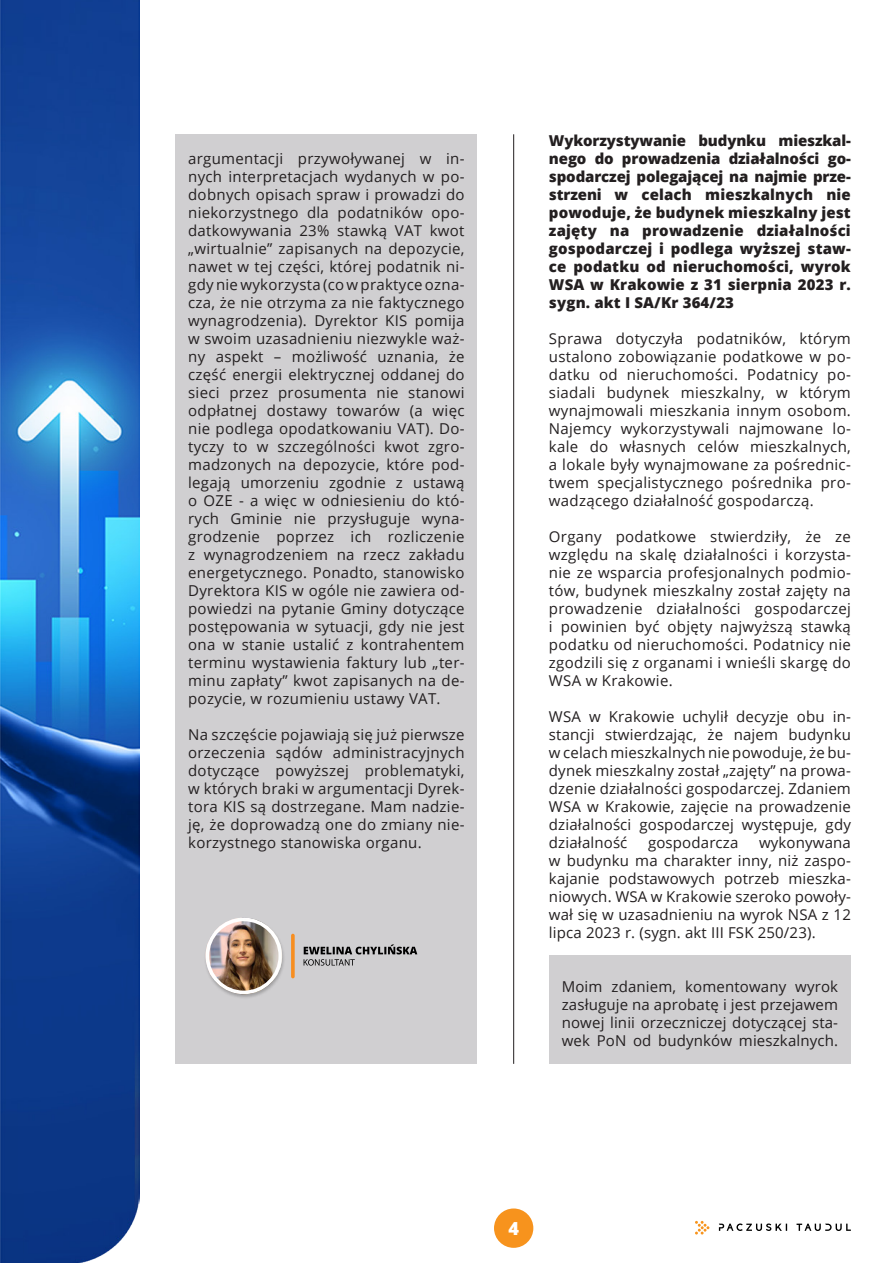
<style>
.page{position:relative;width:893px;height:1263px;background:#fff}
.page>*{position:absolute;margin:0;border:0;box-sizing:border-box;transform-origin:0 0}
.t1{font:800 18px "Open Sans";color:#fff}
.t2{font:15px/18px "Open Sans";letter-spacing:.02em;color:#231f20;text-align:justify}
.t3{font:800 15px/18px "Open Sans";letter-spacing:.01em;color:#231f20;text-align:justify}
</style>
<div class="page">
<div style="left:549px;top:956px;width:302px;height:108px;background:#d0cfd1"></div>
<div style="left:175px;top:134px;width:302px;height:930px;background:#d0cfd1"></div>
<div style="left:494px;top:1208px;width:39px;height:40px;background:#f7931d;border-radius:50%"></div>
<hr style="left:513px;top:134px;width:1px;height:930px;background:#231f20">
<img style="left:0;top:0;width:139px;height:1263px">
<svg style="left:719px;top:1223px;width:132px;height:8px"></svg>
<svg style="left:695px;top:1221px;width:14px;height:13px"></svg>
<img style="left:205px;top:917px;width:213px;height:81px">
<img style="left:291px;top:934px;width:4px;height:44px;border-radius:2px">
<img style="left:206px;top:918px;width:76px;height:76px">
<img style="left:309px;top:944px;width:108px;height:10px">
<p class="t2" style="left:188px;top:149px;width:278px">argumentacji przywoływanej w in&shy;nych interpretacjach wydanych w po&shy;dobnych opisach spraw i prowadzi do niekorzystnego dla podatników opo&shy;datkowywania 23% stawką VAT kwot „wirtualnie” zapisanych na depozycie, nawet w tej części, której podatnik ni&shy;gdy nie wykorzysta (co w praktyce ozna&shy;cza, że nie otrzyma za nie faktycznego wynagrodzenia). Dyrektor KIS pomija w swoim uzasadnieniu niezwykle waż&shy;ny aspekt – możliwość uznania, że część energii elektrycznej oddanej do sieci przez prosumenta nie stanowi odpłatnej dostawy towarów (a więc nie podlega opodatkowaniu VAT). Do&shy;tyczy to w szczególności kwot zgro&shy;madzonych na depozycie, które pod&shy;legają umorzeniu zgodnie z ustawą o OZE - a więc w odniesieniu do któ&shy;rych Gminie nie przysługuje wyna&shy;grodzenie poprzez ich rozliczenie z wynagrodzeniem na rzecz zakładu energetycznego. Ponadto, stanowisko Dyrektora KIS w ogóle nie zawiera od&shy;powiedzi na pytanie Gminy dotyczące postępowania w sytuacji, gdy nie jest ona w stanie ustalić z kontrahentem terminu wystawienia faktury lub „ter&shy;minu zapłaty” kwot zapisanych na de&shy;pozycie, w rozumieniu ustawy VAT.</p>
<p class="t2" style="left:188px;top:725px;width:278px">Na szczęście pojawiają się już pierwsze orzeczenia sądów administracyjnych dotyczące powyższej problematyki, w których braki w argumentacji Dyrek&shy;tora KIS są dostrzegane. Mam nadzie&shy;ję, że doprowadzą one do zmiany nie&shy;korzystnego stanowiska organu.</p>
<p class="t3" style="left:549px;top:131px;width:303px">Wykorzystywanie budynku mieszkal&shy;nego do prowadzenia działalności go&shy;spodarczej polegającej na najmie prze&shy;strzeni w celach mieszkalnych nie powoduje, że budynek mieszkalny jest zajęty na prowadzenie działalności gospodarczej i podlega wyższej staw&shy;ce podatku od nieruchomości, wyrok WSA w Krakowie z 31 sierpnia 2023 r. sygn. akt I SA/Kr 364/23</p>
<p class="t2" style="left:549px;top:329px;width:303px">Sprawa dotyczyła podatników, którym ustalono zobowiązanie podatkowe w po&shy;datku od nieruchomości. Podatnicy po&shy;siadali budynek mieszkalny, w którym wynajmowali mieszkania innym osobom.<br>Najemcy wykorzystywali najmowane lo&shy;kale do własnych celów mieszkalnych, a lokale były wynajmowane za pośrednic&shy;twem specjalistycznego pośrednika pro&shy;wadzącego działalność gospodarczą.</p>
<p class="t2" style="left:549px;top:527px;width:303px">Organy podatkowe stwierdziły, że ze względu na skalę działalności i korzysta&shy;nie ze wsparcia profesjonalnych podmio&shy;tów, budynek mieszkalny został zajęty na prowadzenie działalności gospodarczej i powinien być objęty najwyższą stawką podatku od nieruchomości. Podatnicy nie zgodzili się z organami i wnieśli skargę do WSA w Krakowie.</p>
<p class="t2" style="left:549px;top:707px;width:303px">WSA w Krakowie uchylił decyzje obu in&shy;stancji stwierdzając, że najem budynku w celach mieszkalnych nie powoduje, że bu&shy;dynek mieszkalny został „zajęty” na prowa&shy;dzenie działalności gospodarczej. Zdaniem WSA w Krakowie, zajęcie na prowadzenie działalności gospodarczej występuje, gdy działalność</p>
<p class="t2" style="left:549px;top:833px;width:303px;text-indent:210px">wykonywana w budynku ma charakter inny, niż zaspo&shy;kajanie podstawowych potrzeb mieszka&shy;niowych. WSA w Krakowie szeroko powoły&shy;wał się w uzasadnieniu na wyrok NSA z 12 lipca 2023 r. (sygn. akt III FSK 250/23).</p>
<p class="t2" style="left:562px;top:977px;width:278px">Moim zdaniem, komentowany wyrok zasługuje na aprobatę i jest przejawem nowej linii orzeczniczej dotyczącej sta&shy;wek PoN od budynków mieszkalnych.</p>
<p class="t2" style="left:648px;top:833px;width:92px">gospodarcza</p>
<p class="t1" style="left:508px;top:1214px;width:12px">4</p>
</div>
